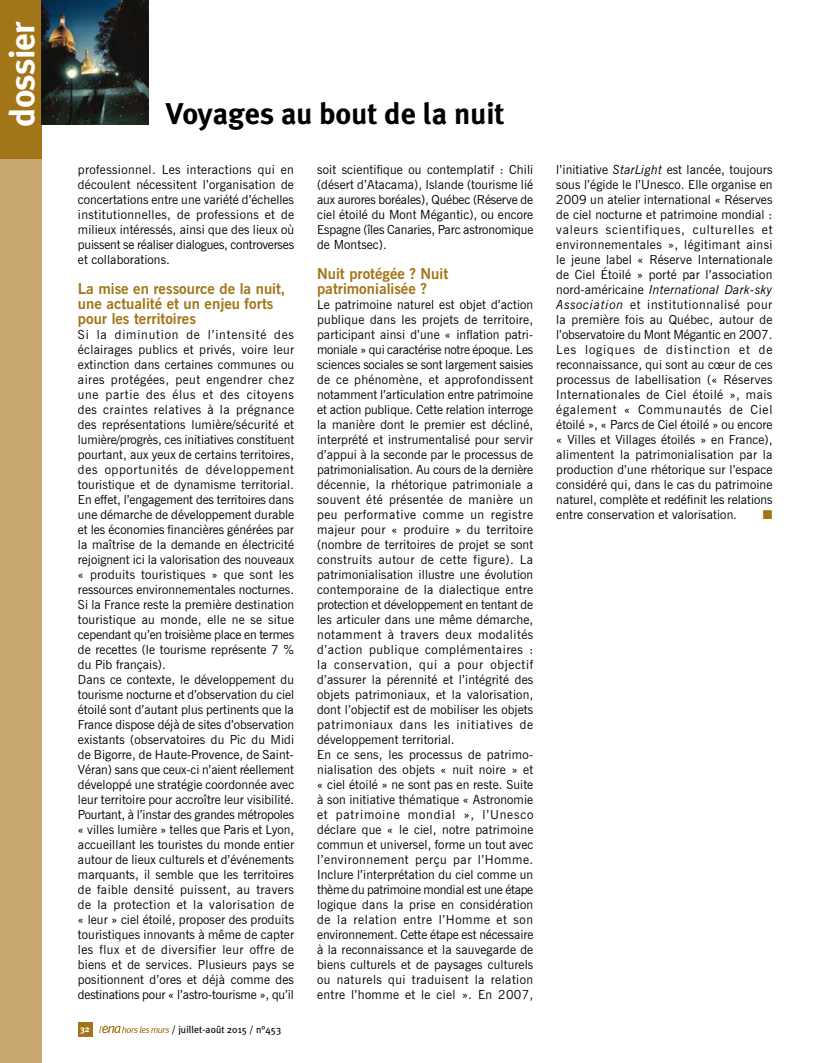
<style>
.page{position:relative;width:815px;height:1063px;background:#fff}
.page>*{position:absolute;margin:0;border:0;box-sizing:border-box;transform-origin:0 0}
.t1{font:700 35px "Meta Plus";letter-spacing:-.025em;color:#fff}
.t2{font:700 30px "Meta Plus";color:#000}
.t3{font:700 15px/15px "News Gothic BT";color:#a27518}
.t4{font:12.75px "Zapf Dingbats Std";color:#a27518}
.t5{font:12.5px/15px "News Gothic BT";letter-spacing:.005em;color:#000;text-align:justify}
.t6{font:10px "Meta Plus";color:#000}
.t7{font:700 8.75px "Meta Plus";color:#fff}
.s1{font-style:italic}
</style>
<div class="page">
<div style="left:0;top:124px;width:42px;height:939px;background:#c6a76d"></div>
<div style="left:0;top:0;width:42px;height:159px;background:#a27518"></div>
<img style="left:42px;top:0;width:106px;height:124px">
<div style="left:78px;top:1022px;width:14px;height:14px;background:#a27518"></div>
<svg style="left:99px;top:1026px;width:70px;height:7px"></svg>
<h1 class="t1" style="left:2px;top:127px;width:107px;rotate:-90deg">dossier</h1>
<h2 class="t2" style="left:166px;top:96px;width:340px">Voyages au bout de la nuit</h2>
<p class="t5" style="left:78px;top:162px;width:218px">professionnel. Les interactions qui en découlent nécessitent l’organisation de concertations entre une variété d’échelles institutionnelles, de professions et de milieux intéressés, ainsi que des lieux où puissent se réaliser dialogues, controverses et collaborations.</p>
<p class="t3" style="left:78px;top:281px;width:209px">La mise en ressource de la nuit, une actualité et un enjeu forts pour les territoires</p>
<p class="t5" style="left:78px;top:327px;width:218px;text-align:left">Si la diminution de l’intensité des éclairages publics et privés, voire leur extinction dans certaines communes ou aires protégées, peut engendrer chez une partie des élus et des citoyens des craintes relatives à la prégnance des représentations lumière/sécurité et lumière/progrès, ces initiatives constituent pourtant, aux yeux de certains territoires, des opportunités de développement touristique et de dynamisme territorial.<br>En effet, l’engagement des territoires dans une démarche de développement durable et les économies financières générées par la maîtrise de la demande en électricité rejoignent ici la valorisation des nouveaux « produits touristiques » que sont les ressources environnementales nocturnes.<br>Si la France reste la première destination touristique au monde, elle ne se situe cependant qu’en troisième place en termes de recettes (le tourisme représente 7 % du Pib français).<br>Dans ce contexte, le développement du tourisme nocturne et d’observation du ciel étoilé sont d’autant plus pertinents que la France dispose déjà de sites d’observation existants (observatoires du Pic du Midi de Bigorre, de Haute-Provence, de Saint-Véran) sans que ceux-ci n’aient réellement développé une stratégie coordonnée avec leur territoire pour accroître leur visibilité.<br>Pourtant, à l’instar des grandes métropoles « villes lumière » telles que Paris et Lyon, accueillant les touristes du monde entier autour de lieux culturels et d’événements marquants, il semble que les territoires de faible densité puissent, au travers de la protection et la valorisation de « leur » ciel étoilé, proposer des produits touristiques innovants à même de capter les flux et de diversifier leur offre de biens et de services. Plusieurs pays se positionnent d’ores et déjà comme des destinations pour « l’astro-tourisme », qu’il</p>
<p class="t7" style="left:81px;top:1024px;width:10px">32</p>
<p class="t6" style="left:172px;top:1024px;width:111px">/ juillet-août 2015 / n°453</p>
<p class="t5" style="left:317px;top:162px;width:218px">soit scientifique ou contemplatif : Chili (désert d’Atacama), Islande (tourisme lié aux aurores boréales), Québec (Réserve de ciel étoilé du Mont Mégantic), ou encore Espagne (îles Canaries, Parc astronomique de Montsec).</p>
<p class="t3" style="left:317px;top:266px;width:133px">Nuit protégée ? Nuit patrimonialisée ?</p>
<p class="t5" style="left:317px;top:297px;width:218px;text-align:left">Le patrimoine naturel est objet d’action publique dans les projets de territoire, participant ainsi d’une « inflation patri&shy;moniale » qui caractérise notre époque. Les sciences sociales se sont largement saisies de ce phénomène, et approfondissent notamment l’articulation entre patrimoine et action publique. Cette relation interroge la manière dont le premier est décliné, interprété et instrumentalisé pour servir d’appui à la seconde par le processus de patrimonialisation. Au cours de la dernière décennie, la rhétorique patrimoniale a souvent été présentée de manière un peu performative comme un registre majeur pour « produire » du territoire (nombre de territoires de projet se sont construits autour de cette figure). La patrimonialisation illustre une évolution contemporaine de la dialectique entre protection et développement en tentant de les articuler dans une même démarche, notamment à travers deux modalités d’action publique complémentaires : la conservation, qui a pour objectif d’assurer la pérennité et l’intégrité des objets patrimoniaux, et la valorisation, dont l’objectif est de mobiliser les objets patrimoniaux dans les initiatives de développement territorial.<br>En ce sens, les processus de patrimo&shy;nialisation des objets « nuit noire » et « ciel étoilé » ne sont pas en reste. Suite à son initiative thématique « Astronomie et patrimoine mondial », l’Unesco déclare que « le ciel, notre patrimoine commun et universel, forme un tout avec l’environnement perçu par l’Homme.<br>Inclure l’interprétation du ciel comme un thème du patrimoine mondial est une étape logique dans la prise en considération de la relation entre l’Homme et son environnement. Cette étape est nécessaire à la reconnaissance et la sauvegarde de biens culturels et de paysages culturels ou naturels qui traduisent la relation entre l’homme et le ciel ». En 2007,</p>
<p class="t5" style="left:556px;top:162px;width:218px">l’initiative <span class="s1">StarLight</span> est lancée, toujours sous l’égide le l’Unesco. Elle organise en 2009 un atelier international « Réserves de ciel nocturne et patrimoine mondial : valeurs scientifiques, culturelles et environnementales », légitimant ainsi le jeune label « Réserve Internationale de Ciel Étoilé » porté par l’association nord-américaine <span class="s1">International Dark-sky Association</span> et institutionnalisé pour la première fois au Québec, autour de l’observatoire du Mont Mégantic en 2007.<br>Les logiques de distinction et de reconnaissance, qui sont au cœur de ces processus de labellisation (« Réserves Internationales de Ciel étoilé », mais également « Communautés de Ciel étoilé », « Parcs de Ciel étoilé » ou encore « Villes et Villages étoilés » en France), alimentent la patrimonialisation par la production d’une rhétorique sur l’espace considéré qui, dans le cas du patrimoine naturel, complète et redéfinit les relations entre conservation et valorisation.</p>
<p class="t4" style="left:763px;top:509px;width:11px">■</p>
</div>
